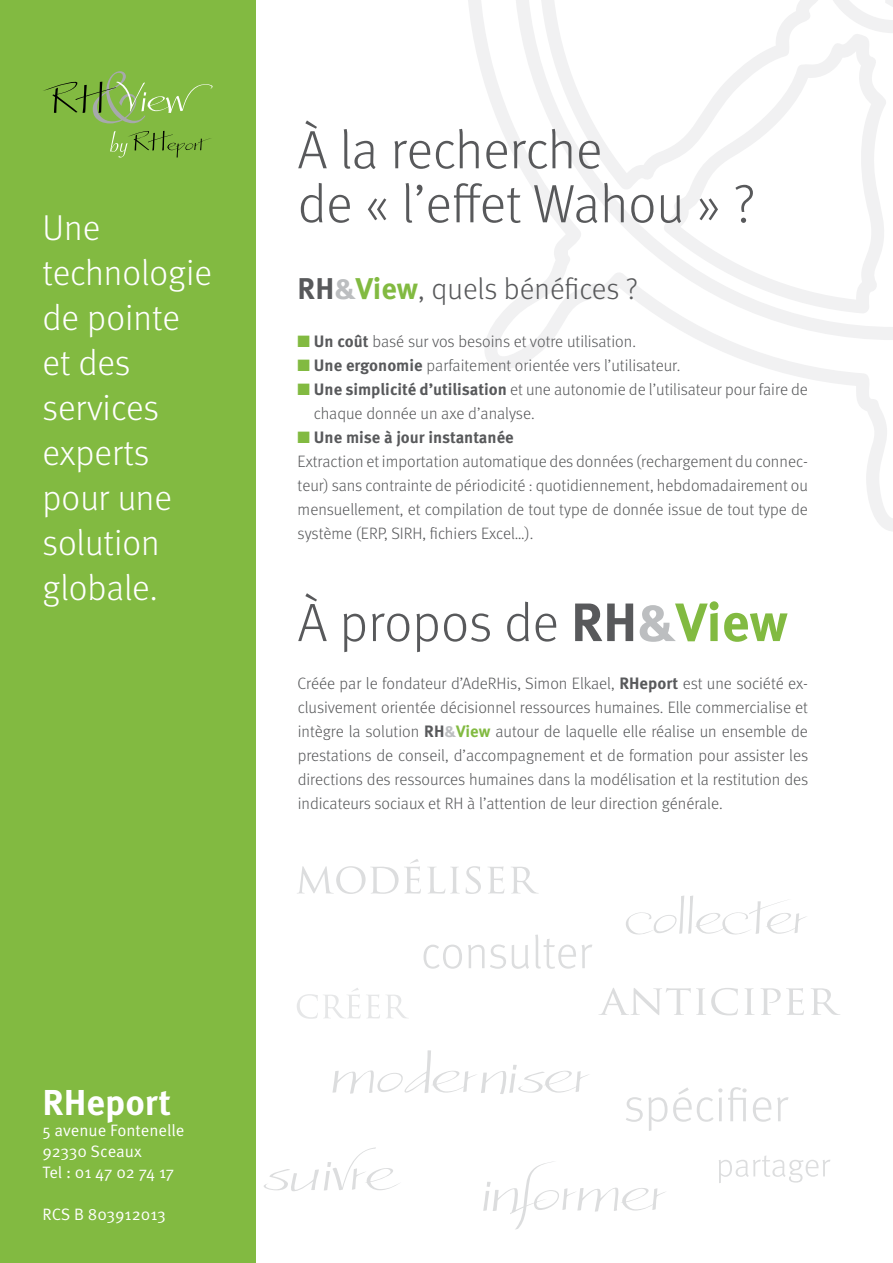
<style>
.page{position:relative;width:893px;height:1263px;background:#fff}
.page>*{position:absolute;margin:0;border:0;box-sizing:border-box;transform-origin:0 0}
.t1{font:300 54px/54px "Meta OT";color:#58595b}
.t2{font:300 36px/45px "Meta OT";color:#fff}
.t3{font:700 36px "Meta OT";color:#fff}
.t4{font:300 30px "Meta OT";color:#58595b}
.t5{font:300 16.5px/24px "Meta OT";color:#58595b}
.t6{font:16.5px/21px "Meta OT Norm";color:#fff}
.s1{font-weight:700}
.s2{font-weight:700;color:#bcbec0}
.s3{font-weight:700;color:#82ba41}
.s4{color:#82ba41}
</style>
<div class="page">
<svg style="left:468px;top:0;width:425px;height:531px"></svg>
<svg style="left:483px;top:1161px;width:182px;height:68px"></svg>
<svg style="left:626px;top:1087px;width:163px;height:44px"></svg>
<svg style="left:297px;top:859px;width:242px;height:35px"></svg>
<svg style="left:626px;top:895px;width:181px;height:40px"></svg>
<svg style="left:599px;top:988px;width:241px;height:27px"></svg>
<svg style="left:332px;top:1050px;width:257px;height:44px"></svg>
<svg style="left:423px;top:934px;width:169px;height:35px"></svg>
<svg style="left:297px;top:988px;width:110px;height:31px"></svg>
<svg style="left:264px;top:1147px;width:135px;height:44px"></svg>
<svg style="left:719px;top:1155px;width:111px;height:28px"></svg>
<div style="left:0;top:0;width:255px;height:1263px;background:#82ba41"></div>
<svg style="left:43px;top:71px;width:170px;height:52px"></svg>
<svg style="left:110px;top:130px;width:101px;height:28px"></svg>
<h2 class="t2" style="left:43px;top:205px;width:171px">Une technologie de pointe et des services experts pour une solution globale.</h2>
<h1 class="t1" style="left:298px;top:124px;width:459px">À la recherche<br>de « l’effet Wahou » ?</h1>
<h3 class="t4" style="left:298px;top:271px;width:342px"><span class="s1">RH</span><span class="s2">&amp;</span><span class="s3">View</span>, quels bénéfices ?</h3>
<p class="t5" style="left:298px;top:330px;width:340px"><span class="s4">■</span> <span class="s1">Un coût</span> basé sur vos besoins et votre utilisation.</p>
<p class="t5" style="left:298px;top:354px;width:384px"><span class="s4">■</span> <span class="s1">Une ergonomie</span> parfaitement orientée vers l’utilisateur.</p>
<p class="t5" style="left:314px;top:378px;width:495px;text-indent:-16px"><span class="s4">■</span> <span class="s1">Une simplicité d’utilisation</span> et une autonomie de l’utilisateur pour faire de chaque donnée un axe d’analyse.</p>
<p class="t5" style="left:298px;top:426px;width:512px"><span class="s4">■</span> <span class="s1">Une mise à jour instantanée<br></span>Extraction et importation automatique des données (rechargement du connec&shy;teur) sans contrainte de périodicité : quotidiennement, hebdomadairement ou mensuellement, et compilation de tout type de donnée issue de tout type de système (ERP, SIRH, fichiers Excel…).</p>
<h1 class="t1" style="left:298px;top:596px;width:492px">À propos de <span class="s1">RH</span><span class="s2">&amp;</span><span class="s3">View</span></h1>
<p class="t5" style="left:298px;top:672px;width:512px;text-align:justify">Créée par le fondateur d’AdeRHis, Simon Elkael, <span class="s1">RHeport</span> est une société ex&shy;clusivement orientée décisionnel ressources humaines. Elle commercialise et intègre la solution <span class="s1">RH</span><span class="s2">&amp;</span><span class="s3">View</span> autour de laquelle elle réalise un ensemble de prestations de conseil, d’accompagnement et de formation pour assister les directions des ressources humaines dans la modélisation et la restitution des indicateurs sociaux et RH à l’attention de leur direction générale.</p>
<h2 class="t3" style="left:43px;top:1080px;width:130px">RHeport</h2>
<p class="t6" style="left:43px;top:1120px;width:143px">5 avenue Fontenelle<br>92330 Sceaux<br>Tel : 01 47 02 74 17</p>
<p class="t6" style="left:43px;top:1204px;width:125px">RCS B 803912013</p>
</div>
